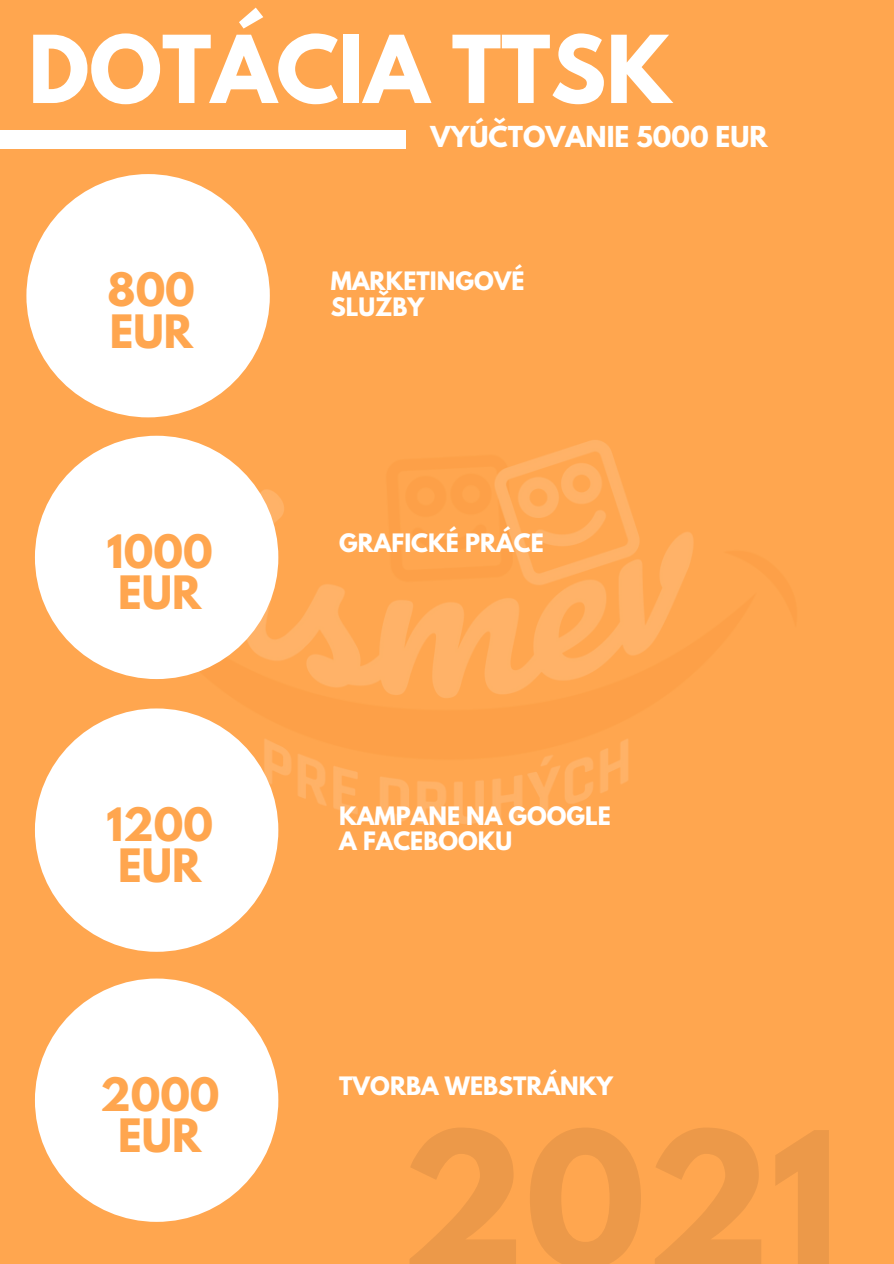
<style>
.page{position:relative;width:894px;height:1264px;background:#fff}
.page>*{position:absolute;margin:0;border:0;box-sizing:border-box;transform-origin:0 0}
.t1{font:700 82.8px "League Spartan";color:#fff}
.t2{font:700 40.8px/41.2px "League Spartan";color:#ffa64f}
.t3{font:700 25.65px "League Spartan";color:#fff}
.t4{font:700 22.5px/25.2px "League Spartan";color:#fff}
</style>
<div class="page">
<div style="left:0;top:0;width:893px;height:1263px;background:#ffa64f"></div>
<div style="left:0;top:131px;width:405px;height:18px;background:#fff"></div>
<div style="left:26px;top:174px;width:244px;height:243px;background:#fff;border-radius:50%"></div>
<div style="left:35px;top:436px;width:243px;height:243px;background:#fff;border-radius:50%"></div>
<div style="left:35px;top:708px;width:243px;height:243px;background:#fff;border-radius:50%"></div>
<div style="left:35px;top:978px;width:243px;height:243px;background:#fff;border-radius:50%"></div>
<h1 class="t1" style="left:28px;top:28px;width:644px">DOTÁCIA TTSK</h1>
<p class="t3" style="left:430px;top:123px;width:339px">VYÚČTOVANIE 5000 EUR</p>
<h2 class="t2" style="left:108px;top:274px;width:89px">800<br>EUR</h2>
<p class="t4" style="left:330px;top:271px;width:195px">MARKETINGOVÉ<br>SLUŽBY</p>
<h2 class="t2" style="left:107px;top:536px;width:107px">1000<br>EUR</h2>
<p class="t4" style="left:339px;top:533px;width:206px">GRAFICKÉ PRÁCE</p>
<h2 class="t2" style="left:106px;top:808px;width:108px">1200<br>EUR</h2>
<p class="t4" style="left:339px;top:806px;width:273px">KAMPANE NA GOOGLE<br>A FACEBOOKU</p>
<h2 class="t2" style="left:100px;top:1078px;width:121px;text-align:center">2000<br>EUR</h2>
<p class="t4" style="left:339px;top:1075px;width:275px">TVORBA WEBSTRÁNKY</p>
</div>
